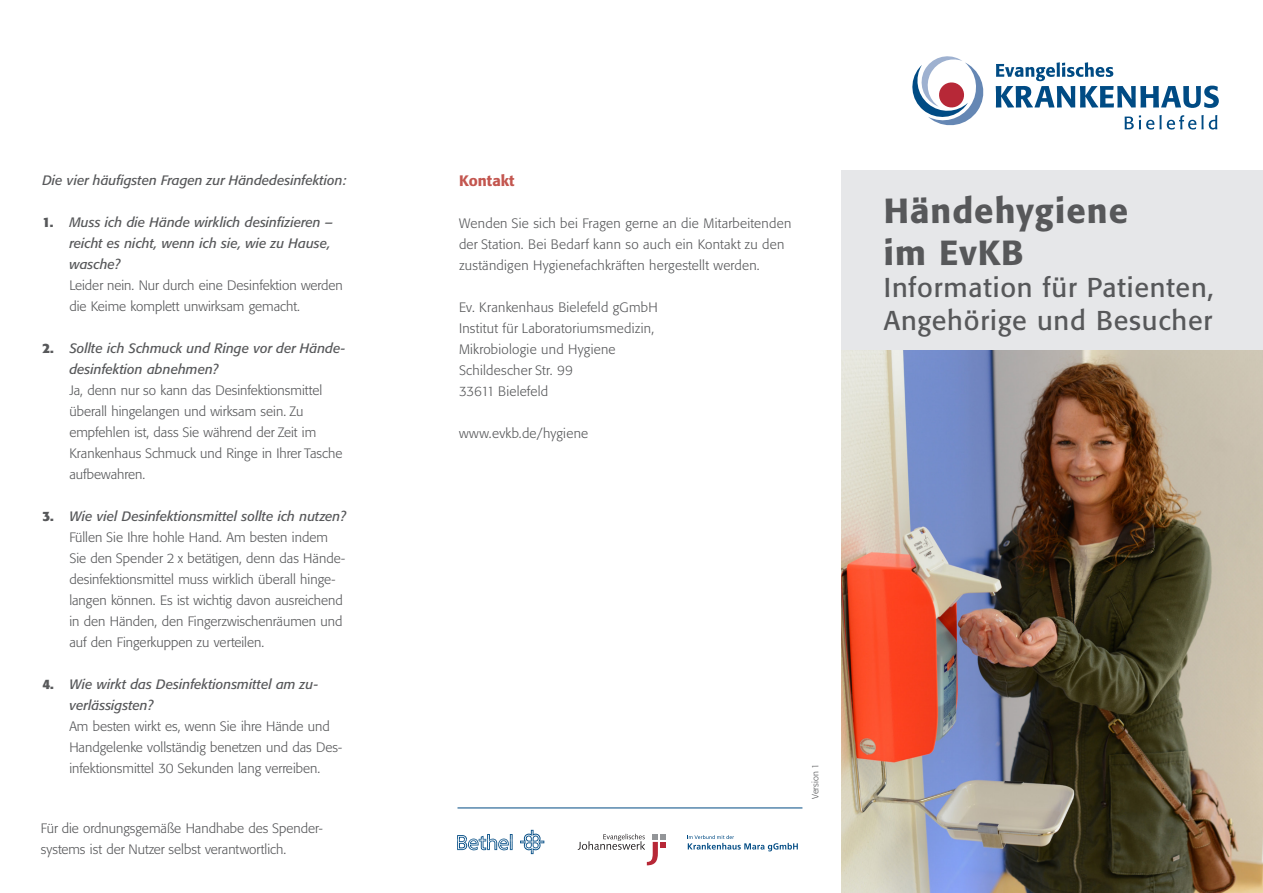
<style>
.page{position:relative;width:1263px;height:893px;background:#fff}
.page>*{position:absolute;margin:0;border:0;box-sizing:border-box;transform-origin:0 0}
.t1{font:500 34.5px "Formata BQ";letter-spacing:.03em;color:#57585a}
.t2{font:27px/32.4px "Formata BQ";letter-spacing:.03em;color:#57585a}
.t3{font:500 15px "Formata BQ";color:#c3564f}
.t4{font:300 13.5px/21px "Formata BQ";color:#57585a}
.t5{font:300 13.5px/21px "Formata BQ";letter-spacing:.02em;color:#57585a}
.t6{font:italic 13.5px/21px "Formata BQ";color:#57585a}
.t7{font:300 9px "Formata BQ";color:#57585a}
.s1{font-weight:700;font-style:normal}
.s2{font-weight:300;font-style:normal}
.s3{font-weight:700}
.s4{font-weight:400;font-style:italic}
</style>
<div class="page">
<div style="left:842px;top:171px;width:421px;height:722px;background:#e6e7e9"></div>
<svg style="left:912px;top:56px;width:72px;height:70px"></svg>
<svg style="left:996px;top:62px;width:223px;height:46px"></svg>
<svg style="left:1124px;top:115px;width:37px;height:15px"></svg>
<svg style="left:1167px;top:115px;width:36px;height:15px"></svg>
<svg style="left:1209px;top:115px;width:8px;height:15px"></svg>
<hr style="left:457px;top:807px;width:345px;height:1px;background:#004b84">
<svg style="left:520px;top:830px;width:24px;height:24px"></svg>
<svg style="left:457px;top:834px;width:56px;height:16px"></svg>
<svg style="left:687px;top:835px;width:111px;height:16px"></svg>
<svg style="left:578px;top:834px;width:88px;height:31px"></svg>
<img style="left:842px;top:350px;width:421px;height:543px">
<p class="t6" style="left:42px;top:169px;width:305px">Die vier häufigsten Fragen zur Händedesinfektion:</p>
<p class="t6" style="left:69px;top:211px;width:275px;text-indent:-27px"><span class="s1">1.</span> Muss ich die Hände wirklich desinfizieren – reicht es nicht, wenn ich sie, wie zu Hause, wasche?<br><span class="s2">Leider nein. Nur durch eine Desinfektion werden die Keime komplett unwirksam gemacht.</span></p>
<p class="t4" style="left:69px;top:338px;width:277px;text-indent:-27px"><span class="s3">2.</span> <span class="s4">Sollte ich Schmuck und Ringe vor der Hände&shy;desinfektion abnehmen?<br></span>Ja, denn nur so kann das Desinfektionsmittel überall hingelangen und wirksam sein. Zu empfehlen ist, dass Sie während der Zeit im Krankenhaus Schmuck und Ringe in Ihrer Tasche aufbewahren.</p>
<p class="t4" style="left:69px;top:506px;width:278px;text-indent:-27px"><span class="s3">3.</span> <span class="s4">Wie viel Desinfektionsmittel sollte ich nutzen?<br></span>Füllen Sie Ihre hohle Hand. Am besten indem Sie den Spender 2 x betätigen, denn das Hände&shy;desinfektionsmittel muss wirklich überall hinge&shy;langen können. Es ist wichtig davon ausreichend in den Händen, den Fingerzwischenräumen und auf den Fingerkuppen zu verteilen.</p>
<p class="t4" style="left:69px;top:674px;width:274px;text-indent:-27px"><span class="s3">4.</span> <span class="s4">Wie wirkt das Desinfektionsmittel am zu&shy;verlässigsten?<br></span>Am besten wirkt es, wenn Sie ihre Hände und Handgelenke vollständig benetzen und das Des&shy;infektionsmittel 30 Sekunden lang verreiben.</p>
<p class="t4" style="left:41px;top:818px;width:283px">Für die ordnungsgemäße Handhabe des Spender&shy;systems ist der Nutzer selbst verantwortlich.</p>
<p class="t3" style="left:459px;top:171px;width:57px">Kontakt</p>
<p class="t5" style="left:459px;top:212px;width:334px">Wenden Sie sich bei Fragen gerne an die Mitarbeitenden der Station. Bei Bedarf kann so auch ein Kontakt zu den zuständigen Hygienefachkräften hergestellt werden.</p>
<p class="t5" style="left:459px;top:296px;width:200px">Ev. Krankenhaus Bielefeld gGmbH</p>
<p class="t5" style="left:459px;top:317px;width:197px">Institut für Laboratoriumsmedizin,</p>
<p class="t5" style="left:459px;top:338px;width:158px">Mikrobiologie und Hygiene</p>
<p class="t5" style="left:459px;top:359px;width:116px">Schildescher Str. 99</p>
<p class="t4" style="left:459px;top:380px;width:91px">33611 Bielefeld</p>
<p class="t5" style="left:459px;top:422px;width:131px">www.evkb.de/hygiene</p>
<p class="t1" style="left:884px;top:190px;width:246px">Händehygiene</p>
<p class="t1" style="left:884px;top:231px;width:141px">im EvKB</p>
<p class="t2" style="left:884px;top:271px;width:331px">Information für Patienten,<br>Angehörige und Besucher</p>
<p class="t7" style="left:810px;top:799px;width:37px;rotate:-90deg">Version 1</p>
</div>
